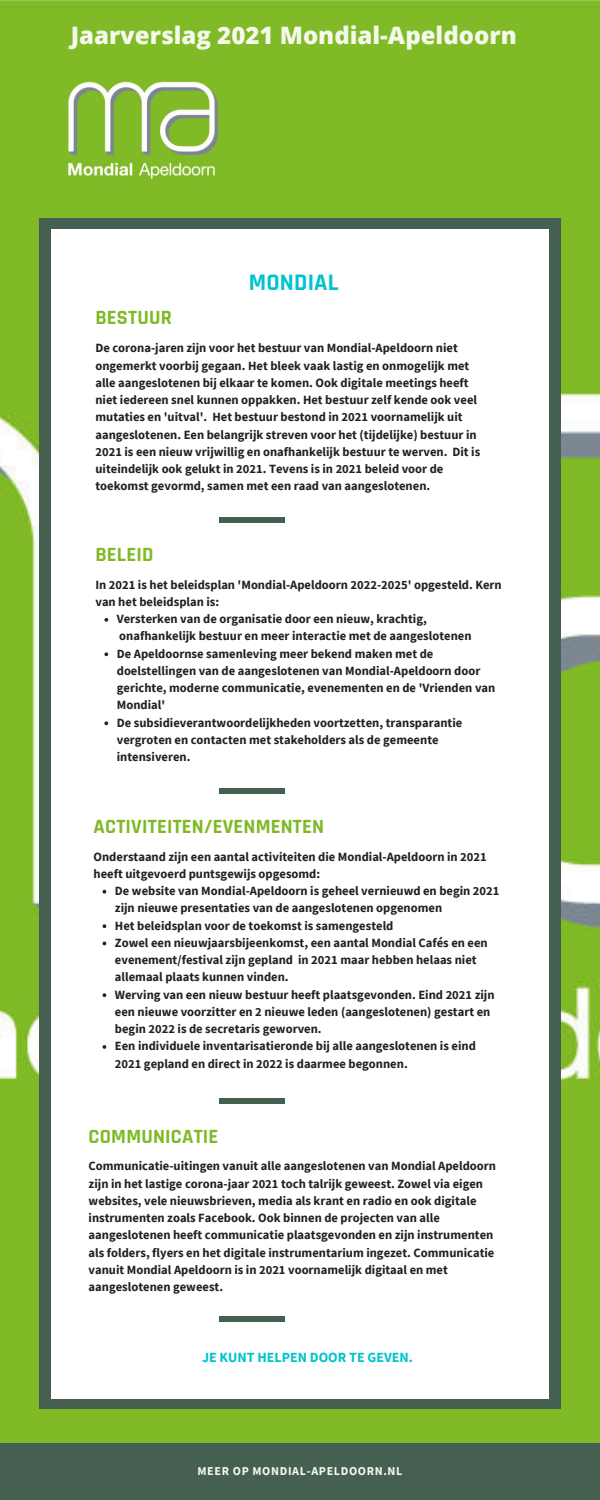
<style>
.page{position:relative;width:600px;height:1500px;background:#fff}
.page>*{position:absolute;margin:0;border:0;box-sizing:border-box;transform-origin:0 0}
.t1{font:800 24px "Open Sans";color:#f4f9eb}
.t2{font:700 24px "Rajdhani";letter-spacing:.01em;color:#00c4cc}
.t3{font:700 20.4px "Rajdhani";letter-spacing:.01em;color:#80b927}
.t4{font:700 14px "Source Sans Pro";color:#00c4cc}
.t5{font:700 12.6px/17.2px "Source Sans Pro";color:#222}
.t6{font:700 12px "Source Sans Pro";letter-spacing:.055em;color:#f4f9eb}
</style>
<div class="page">
<img style="left:0;top:0;width:600px;height:1443px">
<div style="left:39px;top:218px;width:522px;height:1190px;background:#455f51"></div>
<div style="left:51px;top:229px;width:498px;height:1170px;background:#fff"></div>
<div style="left:0;top:1443px;width:600px;height:57px;background:#455f51"></div>
<div style="left:219px;top:517px;width:66px;height:6px;background:#455f51"></div>
<div style="left:219px;top:1098px;width:66px;height:6px;background:#455f51"></div>
<div style="left:219px;top:1316px;width:66px;height:6px;background:#455f51"></div>
<img style="left:51px;top:51px;width:184px;height:167px">
<svg style="left:104px;top:618px;width:4px;height:4px"></svg>
<svg style="left:104px;top:652px;width:4px;height:4px"></svg>
<svg style="left:104px;top:721px;width:4px;height:4px"></svg>
<div style="left:219px;top:788px;width:66px;height:6px;background:#455f51"></div>
<svg style="left:103px;top:890px;width:3px;height:4px"></svg>
<svg style="left:103px;top:924px;width:3px;height:4px"></svg>
<svg style="left:103px;top:993px;width:3px;height:4px"></svg>
<svg style="left:103px;top:1045px;width:3px;height:4px"></svg>
<h1 class="t1" style="left:71px;top:17px;width:448px">Jaarverslag 2021 Mondial-Apeldoorn</h1>
<h1 class="t2" style="left:249px;top:268px;width:91px">MONDIAL</h1>
<h2 class="t3" style="left:95px;top:305px;width:78px">BESTUUR</h2>
<p class="t5" style="left:95px;top:339px;width:386px">De corona-jaren zijn voor het bestuur van Mondial-Apeldoorn niet ongemerkt voorbij gegaan. Het bleek vaak lastig en onmogelijk met alle aangeslotenen bij elkaar te komen. Ook digitale meetings heeft niet iedereen snel kunnen oppakken. Het bestuur zelf kende ook veel mutaties en 'uitval'. Het bestuur bestond in 2021 voornamelijk uit aangeslotenen. Een belangrijk streven voor het (tijdelijke) bestuur in 2021 is een nieuw vrijwillig en onafhankelijk bestuur te werven. Dit is uiteindelijk ook gelukt in 2021. Tevens is in 2021 beleid voor de toekomst gevormd, samen met een raad van aangeslotenen.</p>
<h2 class="t3" style="left:95px;top:542px;width:59px">BELEID</h2>
<p class="t5" style="left:95px;top:576px;width:408px">In 2021 is het beleidsplan 'Mondial-Apeldoorn 2022-2025' opgesteld. Kern van het beleidsplan is:</p>
<p class="t5" style="left:117px;top:610px;width:380px">Versterken van de organisatie door een nieuw, krachtig, onafhankelijk bestuur en meer interactie met de aangeslotenen<br>De Apeldoornse samenleving meer bekend maken met de doelstellingen van de aangeslotenen van Mondial-Apeldoorn door gerichte, moderne communicatie, evenementen en de 'Vrienden van Mondial'<br>De subsidieverantwoordelijkheden voortzetten, transparantie vergroten en contacten met stakeholders als de gemeente intensiveren.</p>
<h2 class="t3" style="left:94px;top:814px;width:232px">ACTIVITEITEN/EVENMENTEN</h2>
<p class="t5" style="left:94px;top:848px;width:395px">Onderstaand zijn een aantal activiteiten die Mondial-Apeldoorn in 2021 heeft uitgevoerd puntsgewijs opgesomd:</p>
<p class="t5" style="left:115px;top:882px;width:386px">De website van Mondial-Apeldoorn is geheel vernieuwd en begin 2021 zijn nieuwe presentaties van de aangeslotenen opgenomen<br>Het beleidsplan voor de toekomst is samengesteld<br>Zowel een nieuwjaarsbijeenkomst, een aantal Mondial Cafés en een evenement/festival zijn gepland in 2021 maar hebben helaas niet allemaal plaats kunnen vinden.<br>Werving van een nieuw bestuur heeft plaatsgevonden. Eind 2021 zijn een nieuwe voorzitter en 2 nieuwe leden (aangeslotenen) gestart en begin 2022 is de secretaris geworven.<br>Een individuele inventarisatieronde bij alle aangeslotenen is eind 2021 gepland en direct in 2022 is daarmee begonnen.</p>
<h2 class="t3" style="left:89px;top:1124px;width:131px">COMMUNICATIE</h2>
<p class="t5" style="left:89px;top:1158px;width:409px">Communicatie-uitingen vanuit alle aangeslotenen van Mondial Apeldoorn zijn in het lastige corona-jaar 2021 toch talrijk geweest. Zowel via eigen websites, vele nieuwsbrieven, media als krant en radio en ook digitale instrumenten zoals Facebook. Ook binnen de projecten van alle aangeslotenen heeft communicatie plaatsgevonden en zijn instrumenten als folders, flyers en het digitale instrumentarium ingezet. Communicatie vanuit Mondial Apeldoorn is in 2021 voornamelijk digitaal en met aangeslotenen geweest.</p>
<p class="t4" style="left:202px;top:1348px;width:213px">JE KUNT HELPEN DOOR TE GEVEN.</p>
<p class="t6" style="left:198px;top:1463px;width:206px">MEER OP MONDIAL-APELDOORN.NL</p>
</div>
